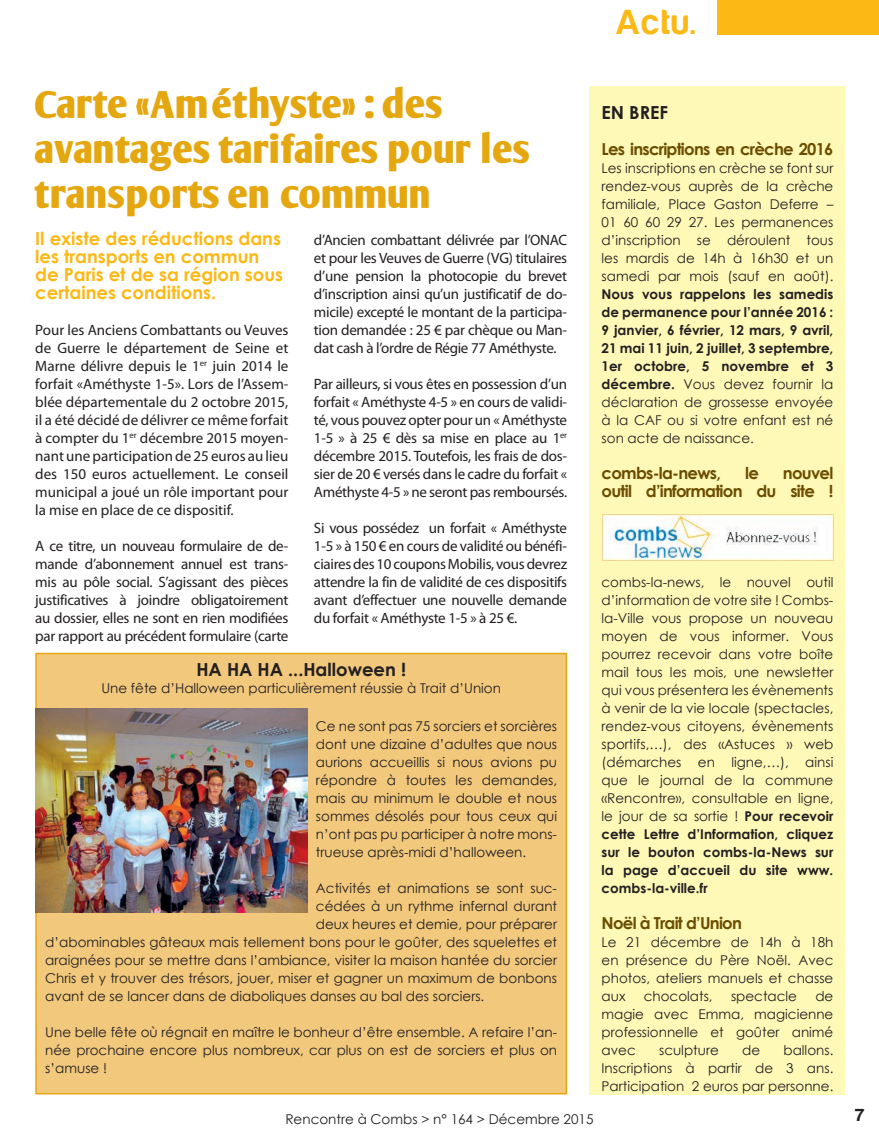
<style>
.page{position:relative;width:879px;height:1134px;background:#fff}
.page>*{position:absolute;margin:0;border:0;box-sizing:border-box;transform-origin:0 0}
.t1{font:700 37.5px/45px "Oli Jo";color:#e5a710}
.t2{font:36px "Harabara";color:#fcb814}
.t3{font:700 18px/18px "Century Gothic";color:#fcb814}
.t4{font:700 18px "Century Gothic";color:#231f20}
.t5{font:18px "Harabara";color:#231f20}
.t6{font:700 16.5px/18px "Century Gothic";letter-spacing:-.045em;color:#6b4d00;text-align:right}
.t7{font:15px/18px "Myriad Pro";letter-spacing:-.02em;color:#231f20;text-align:justify}
.t8{font:13.5px/18px "Century Gothic";color:#231f20;text-align:justify}
.t9{font:700 13.5px/18px "Century Gothic";color:#231f20;text-align:justify}
.s1{font-weight:400}
.s2{font-weight:700}
</style>
<div class="page">
<div style="left:716px;top:0;width:162px;height:35px;background:#fcb814"></div>
<div style="left:589px;top:86px;width:255px;height:1008px;background:#fff9b8"></div>
<div style="left:36px;top:653px;width:530px;height:440px;background:#f1c87c"></div>
<div style="left:35px;top:653px;width:532px;height:441px;border:2px solid #e5a710"></div>
<img style="left:35px;top:708px;width:272px;height:204px">
<img style="left:602px;top:514px;width:231px;height:46px">
<h1 class="t1" style="left:35px;top:82px;width:496px">Carte «Améthyste» : des avantages tarifaires pour les transports en commun</h1>
<h3 class="t3" style="left:35px;top:228px;width:249px">Il existe des réductions dans les transports en commun de Paris et de sa région sous certaines conditions.</h3>
<p class="t7" style="left:35px;top:321px;width:255px">Pour les Anciens Combattants ou Veuves de Guerre le département de Seine et Marne délivre depuis le 1<sup>er</sup> juin 2014 le forfait «Améthyste 1-5». Lors de l’Assem&shy;blée départementale du 2 octobre 2015, il a été décidé de délivrer ce même forfait à compter du 1<sup>er</sup> décembre 2015 moyen&shy;nant une participation de 25 euros au lieu des 150 euros actuellement. Le conseil municipal a joué un rôle important pour la mise en place de ce dispositif.</p>
<p class="t7" style="left:35px;top:537px;width:255px">A ce titre, un nouveau formulaire de de&shy;mande d’abonnement annuel est trans&shy;mis au pôle social. S’agissant des pièces justificatives à joindre obligatoirement au dossier, elles ne sont en rien modifiées par rapport au précédent formulaire (carte</p>
<p class="t7" style="left:314px;top:231px;width:255px">d’Ancien combattant délivrée par l’ONAC et pour les Veuves de Guerre (VG) titulaires d’une pension la photocopie du brevet d’inscription ainsi qu’un justificatif de do&shy;micile) excepté le montant de la participa&shy;tion demandée : 25 € par chèque ou Man&shy;dat cash à l’ordre de Régie 77 Améthyste.</p>
<p class="t7" style="left:314px;top:375px;width:255px">Par ailleurs, si vous êtes en possession d’un forfait « Améthyste 4-5 » en cours de validi&shy;té, vous pouvez opter pour un « Améthyste 1-5 » à 25 € dès sa mise en place au 1<sup>er </sup>décembre 2015. Toutefois, les frais de dos&shy;sier de 20 € versés dans le cadre du forfait « Améthyste 4-5 » ne seront pas remboursés.</p>
<p class="t7" style="left:314px;top:519px;width:255px">Si vous possédez un forfait « Améthyste 1-5 » à 150 € en cours de validité ou bénéfi&shy;ciaires des 10 coupons Mobilis, vous devrez attendre la fin de validité de ces dispositifs avant d’effectuer une nouvelle demande du forfait « Améthyste 1-5 » à 25 €.</p>
<h3 class="t4" style="left:196px;top:656px;width:211px">HA HA HA ...Halloween !</h3>
<p class="t8" style="left:101px;top:678px;width:401px">Une fête d’Halloween particulièrement réussie à Trait d’Union</p>
<p class="t8" style="left:316px;top:717px;width:243px">Ce ne sont pas 75 sorciers et sorcières dont une dizaine d’adultes que nous aurions accueillis si nous avions pu répondre à toutes les demandes, mais au minimum le double et nous sommes désolés pour tous ceux qui n’ont pas pu participer à notre mons&shy;trueuse après-midi d’halloween.</p>
<p class="t8" style="left:316px;top:879px;width:243px">Activités et animations se sont suc-</p>
<p class="t8" style="left:316px;top:897px;width:243px">cédées à un rythme infernal durant</p>
<p class="t8" style="left:316px;top:915px;width:243px">deux heures et demie, pour préparer</p>
<p class="t8" style="left:45px;top:933px;width:513px">d’abominables gâteaux mais tellement bons pour le goûter, des squelettes et</p>
<p class="t8" style="left:45px;top:951px;width:513px">araignées pour se mettre dans l’ambiance, visiter la maison hantée du sorcier</p>
<p class="t8" style="left:45px;top:969px;width:513px">Chris et y trouver des trésors, jouer, miser et gagner un maximum de bonbons</p>
<p class="t8" style="left:45px;top:987px;width:440px">avant de se lancer dans de diaboliques danses au bal des sorciers.</p>
<p class="t8" style="left:45px;top:1023px;width:513px">Une belle fête où régnait en maître le bonheur d’être ensemble. A refaire l’an&shy;née prochaine encore plus nombreux, car plus on est de sorciers et plus on s’amuse !</p>
<h2 class="t2" style="left:616px;top:3px;width:80px">Actu.</h2>
<h3 class="t4" style="left:601px;top:99px;width:68px">EN BREF</h3>
<p class="t6" style="left:601px;top:139px;width:233px">Les inscriptions en crèche 2016</p>
<p class="t8" style="left:601px;top:159px;width:233px">Les inscriptions en crèche se font sur rendez-vous auprès de la crèche familiale, Place Gaston Deferre – 01 60 60 29 27. Les permanences d’inscription se déroulent tous les mardis de 14h à 16h30 et un samedi par mois (sauf en août).</p>
<p class="t9" style="left:601px;top:284px;width:233px">Nous vous rappelons les samedis de permanence pour l’année 2016 :<br>9 janvier, 6 février, 12 mars, 9 avril, 21 mai 11 juin, 2 juillet, 3 septembre, 1er octobre, 5 novembre et 3 décembre. <span class="s1">Vous devez fournir la déclaration de grossesse envoyée à la CAF ou si votre enfant est né son acte de naissance.</span></p>
<p class="t6" style="left:601px;top:463px;width:121px">combs-la-news,</p>
<p class="t6" style="left:745px;top:463px;width:15px">le</p>
<p class="t6" style="left:601px;top:463px;width:233px">nouvel<br>outil d’information du site !</p>
<p class="t8" style="left:601px;top:573px;width:233px">combs-la-news, le nouvel outil d’information de votre site ! Combs&shy;la-Ville vous propose un nouveau moyen de vous informer. Vous pourrez recevoir dans votre boîte mail tous les mois, une newsletter qui vous présentera les évènements à venir de la vie locale (spectacles, rendez-vous citoyens, évènements sportifs,…), des «Astuces » web (démarches en ligne,…), ainsi que le journal de la commune «Rencontre», consultable en ligne, le jour de sa sortie ! <span class="s2">Pour recevoir cette Lettre d’Information, cliquez sur le bouton combs-la-News sur la page d’accueil du site www. combs-la-ville.fr</span></p>
<p class="t6" style="left:601px;top:913px;width:142px">Noël à Trait d’Union</p>
<p class="t8" style="left:601px;top:933px;width:233px">Le 21 décembre de 14h à 18h en présence du Père Noël. Avec photos, ateliers manuels et chasse aux</p>
<p class="t8" style="left:601px;top:987px;width:233px;text-indent:214px">de magie avec Emma, magicienne professionnelle et goûter animé avec</p>
<p class="t8" style="left:643px;top:987px;width:70px">chocolats,</p>
<p class="t8" style="left:731px;top:987px;width:67px">spectacle</p>
<p class="t8" style="left:601px;top:1041px;width:233px;text-indent:182px">ballons.<br>Inscriptions à partir de 3 ans.<br>Participation 2 euros par personne.</p>
<p class="t8" style="left:659px;top:1041px;width:61px">sculpture</p>
<p class="t8" style="left:742px;top:1041px;width:20px">de</p>
<p class="t8" style="left:285px;top:1110px;width:309px">Rencontre à Combs &gt; n° 164 &gt; Décembre 2015</p>
<h3 class="t5" style="left:855px;top:1105px;width:11px">7</h3>
</div>
